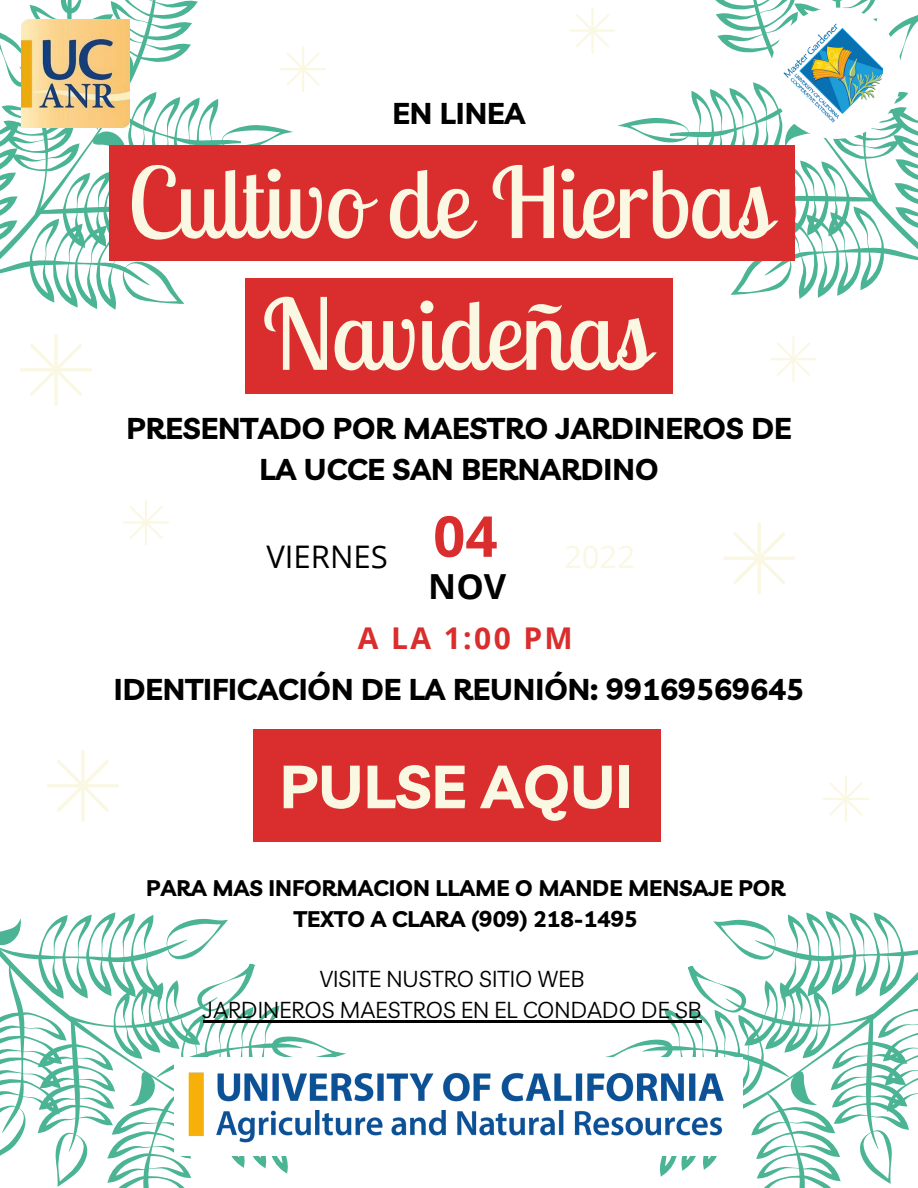
<style>
.page{position:relative;width:918px;height:1188px;background:#fff}
.page>*{position:absolute;margin:0;border:0;box-sizing:border-box;transform-origin:0 0}
.t1{font:97.5px "Lobster Two";color:#faf8e3}
.t2{font:700 60px "Livvic";color:#faf8e3}
.t3{font:700 56.4px "Open Sans";color:#da2d2d}
.t4{font:700 34.5px "Open Sans";color:#000}
.t5{font:31.2px "Open Sans";color:#000}
.t6{font:31.2px "Open Sans";color:#faf8e3}
.t7{font:700 30px/41.7px "Livvic";color:#000;text-align:center}
.t8{font:700 30px "Open Sans";color:#da2d2d}
.t9{font:700 22.5px/31.5px "Livvic";color:#000;text-align:center}
.t10{font:22.5px/31.5px "Livvic";color:#000;text-align:center}
</style>
<div class="page">
<svg style="left:579px;top:911px;width:339px;height:277px"></svg>
<svg style="left:0;top:912px;width:368px;height:276px"></svg>
<div style="left:253px;top:730px;width:407px;height:112px;background:#da2d2d"></div>
<div style="left:110px;top:145px;width:685px;height:116px;background:#da2d2d"></div>
<div style="left:245px;top:278px;width:428px;height:116px;background:#da2d2d"></div>
<div style="left:175px;top:1057px;width:568px;height:99px;background:#fff"></div>
<img style="left:188px;top:1072px;width:536px;height:71px">
<hr style="left:203px;top:1021px;width:499px;height:2px;background:#000">
<svg style="left:723px;top:522px;width:72px;height:72px"></svg>
<svg style="left:47px;top:750px;width:72px;height:72px"></svg>
<svg style="left:569px;top:0;width:349px;height:382px"></svg>
<svg style="left:123px;top:499px;width:46px;height:46px"></svg>
<svg style="left:823px;top:776px;width:46px;height:46px"></svg>
<svg style="left:0;top:0;width:326px;height:406px"></svg>
<p class="t7" style="left:392px;top:92px;width:135px">EN LINEA</p>
<h1 class="t1" style="left:127px;top:141px;width:644px">Cultivo de Hierbas</h1>
<h1 class="t1" style="left:262px;top:272px;width:387px">Navideñas</h1>
<p class="t7" style="left:126px;top:406px;width:667px">PRESENTADO POR MAESTRO JARDINEROS DE<br>LA UCCE SAN BERNARDINO</p>
<p class="t5" style="left:266px;top:535px;width:123px">VIERNES</p>
<h3 class="t3" style="left:433px;top:497px;width:66px">04</h3>
<p class="t4" style="left:428px;top:562px;width:80px">NOV</p>
<p class="t6" style="left:564px;top:535px;width:73px">2022</p>
<p class="t8" style="left:358px;top:617px;width:217px">A LA 1:00 PM</p>
<p class="t7" style="left:114px;top:668px;width:692px">IDENTIFICACIÓN DE LA REUNIÓN: 99169569645</p>
<h2 class="t2" style="left:280px;top:748px;width:355px">PULSE AQUI</h2>
<p class="t9" style="left:146px;top:872px;width:640px">PARA MAS INFORMACION LLAME O MANDE MENSAJE POR<br>TEXTO A CLARA (909) 218-1495</p>
<p class="t10" style="left:203px;top:963px;width:500px">VISITE NUSTRO SITIO WEB<br>JARDINEROS MAESTROS EN EL CONDADO DE SB</p>
</div>
